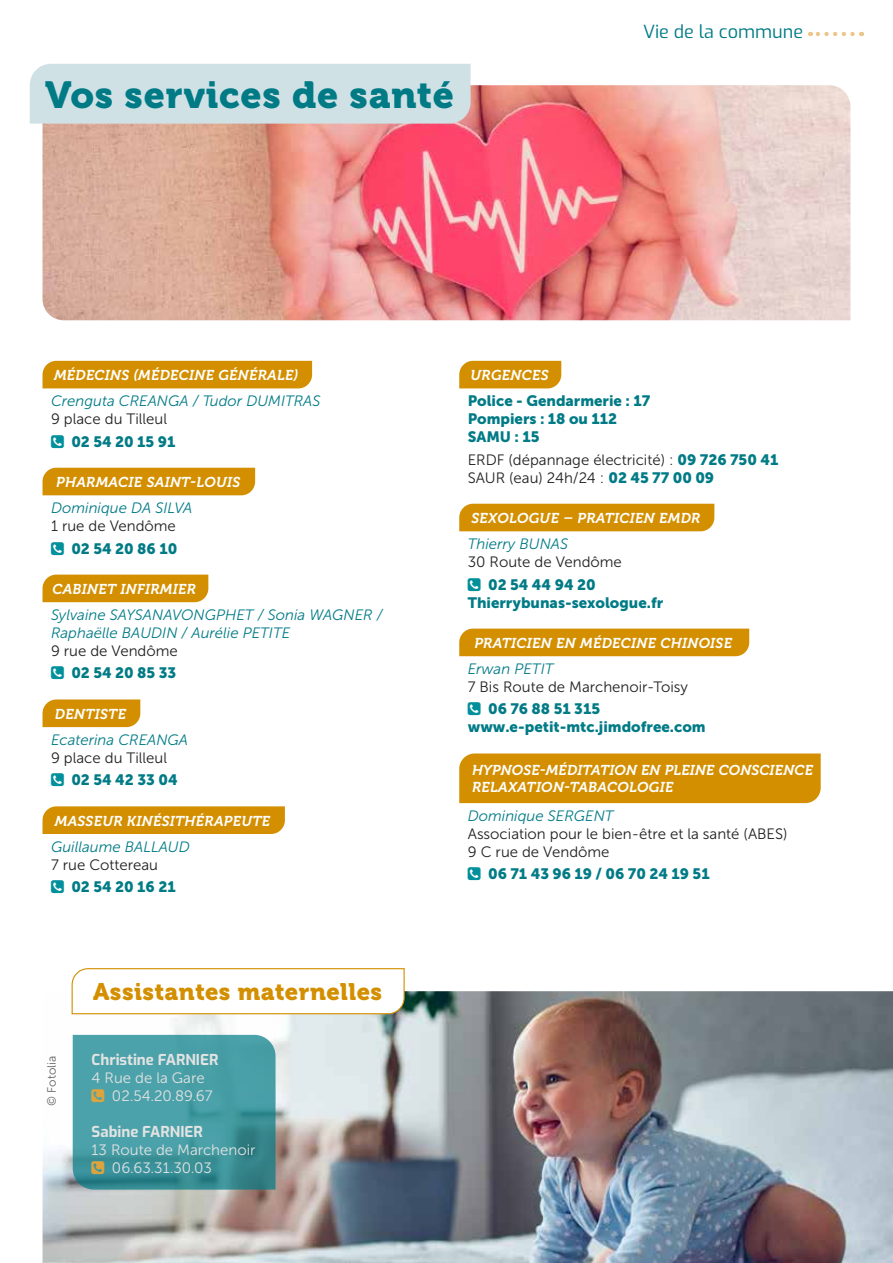
<style>
.page{position:relative;width:893px;height:1263px;background:#fff}
.page>*{position:absolute;margin:0;border:0;box-sizing:border-box;transform-origin:0 0}
.t1{font:37.5px "Museo 900";letter-spacing:.02em;color:#007b86}
.t2{font:23.7px "Museo 900";letter-spacing:.02em;color:#d38f00}
.t3{font:18px "Exo";color:#007b86}
.t4{font:15px/18px "Museo Sans 300";color:#212121}
.t5{font:15px/18px "Museo Sans 900";color:#007b86}
.t6{font:italic 15px/18px "Museo Sans 300";color:#007b86}
.t7{font:15px/18px "Museo Sans 300";color:#e3e3e3}
.t8{font:700 15px "Exo";color:#e3e3e3}
.t9{font:italic 14.25px/17.1px "Museo 700";letter-spacing:.02em;color:#fff}
.t10{font:12px "Museo Sans 300";color:#636262}
.s1{font-family:"Museo Sans 900";color:#007b86}
</style>
<div class="page">
<svg style="left:810px;top:32px;width:43px;height:4px"></svg>
<img style="left:43px;top:991px;width:850px;height:272px">
<div style="left:43px;top:361px;width:269px;height:27px;background:#d38f00"></div>
<div style="left:43px;top:468px;width:212px;height:27px;background:#d38f00"></div>
<div style="left:43px;top:575px;width:165px;height:27px;background:#d38f00"></div>
<div style="left:43px;top:699px;width:97px;height:28px;background:#d38f00"></div>
<div style="left:43px;top:806px;width:242px;height:28px;background:#d38f00"></div>
<div style="left:459px;top:361px;width:102px;height:27px;background:#d38f00"></div>
<div style="left:459px;top:504px;width:255px;height:27px;background:#d38f00"></div>
<div style="left:459px;top:629px;width:290px;height:27px;background:#d38f00"></div>
<div style="left:459px;top:753px;width:362px;height:50px;background:#d38f00"></div>
<img style="left:43px;top:85px;width:807px;height:235px">
<div style="left:30px;top:64px;width:441px;height:60px;background:#d0e1e6"></div>
<svg style="left:71px;top:968px;width:334px;height:47px"></svg>
<svg style="left:73px;top:1035px;width:203px;height:154px;background:#449aa1"></svg>
<h1 class="t1" style="left:45px;top:73px;width:410px">Vos services de santé</h1>
<p class="t3" style="left:643px;top:18px;width:162px">Vie de la commune</p>
<p class="t9" style="left:54px;top:366px;width:245px">MÉDECINS (MÉDECINE GÉNÉRALE)</p>
<p class="t6" style="left:51px;top:392px;width:271px">Crenguta CREANGA / Tudor DUMITRAS</p>
<p class="t4" style="left:51px;top:410px;width:118px">9 place du Tilleul</p>
<p class="t5" style="left:71px;top:432px;width:106px">02 54 20 15 91</p>
<p class="t9" style="left:56px;top:473px;width:185px">PHARMACIE SAINT-LOUIS</p>
<p class="t6" style="left:51px;top:499px;width:143px">Dominique DA SILVA</p>
<p class="t4" style="left:51px;top:517px;width:126px">1 rue de Vendôme</p>
<p class="t5" style="left:71px;top:539px;width:107px">02 54 20 86 10</p>
<p class="t9" style="left:52px;top:580px;width:145px">CABINET INFIRMIER</p>
<p class="t6" style="left:51px;top:606px;width:333px">Sylvaine SAYSANAVONGPHET / Sonia WAGNER /<br>Raphaëlle BAUDIN / Aurélie PETITE</p>
<p class="t4" style="left:51px;top:642px;width:128px">9 rue de Vendôme</p>
<p class="t5" style="left:71px;top:664px;width:107px">02 54 20 85 33</p>
<p class="t9" style="left:55px;top:705px;width:73px">DENTISTE</p>
<p class="t6" style="left:51px;top:731px;width:139px">Ecaterina CREANGA</p>
<p class="t4" style="left:51px;top:749px;width:118px">9 place du Tilleul</p>
<p class="t5" style="left:71px;top:771px;width:108px">02 54 42 33 04</p>
<p class="t9" style="left:55px;top:812px;width:217px">MASSEUR KINÉSITHÉRAPEUTE</p>
<p class="t6" style="left:51px;top:838px;width:140px">Guillaume BALLAUD</p>
<p class="t4" style="left:51px;top:856px;width:109px">7 rue Cottereau</p>
<p class="t5" style="left:71px;top:878px;width:106px">02 54 20 16 21</p>
<p class="t10" style="left:45px;top:1106px;width:52px;rotate:-90deg">© Fotolia</p>
<h2 class="t2" style="left:93px;top:978px;width:291px">Assistantes maternelles</h2>
<p class="t8" style="left:92px;top:1048px;width:128px">Christine FARNIER</p>
<p class="t7" style="left:112px;top:1069px;width:102px;text-indent:-20px">4 Rue de la Gare<br>02.54.20.89.67</p>
<p class="t8" style="left:92px;top:1120px;width:113px">Sabine FARNIER</p>
<p class="t7" style="left:112px;top:1141px;width:145px;text-indent:-20px">13 Route de Marchenoir<br>06.63.31.30.03</p>
<p class="t9" style="left:470px;top:366px;width:79px">URGENCES</p>
<p class="t5" style="left:468px;top:392px;width:184px">Police - Gendarmerie : 17<br>Pompiers : 18 ou 112<br>SAMU : 15</p>
<p class="t4" style="left:468px;top:451px;width:312px">ERDF (dépannage électricité) : <span class="s1">09 726 750 41<br></span>SAUR (eau) 24h/24 : <span class="s1">02 45 77 00 09</span></p>
<p class="t9" style="left:472px;top:509px;width:230px">SEXOLOGUE – PRATICIEN EMDR</p>
<p class="t6" style="left:468px;top:535px;width:102px">Thierry BUNAS</p>
<p class="t4" style="left:468px;top:553px;width:156px">30 Route de Vendôme</p>
<p class="t5" style="left:468px;top:575px;width:197px;text-indent:20px">02 54 44 94 20<br>Thierrybunas-sexologue.fr</p>
<p class="t9" style="left:474px;top:634px;width:259px">PRATICIEN EN MÉDECINE CHINOISE</p>
<p class="t6" style="left:468px;top:660px;width:87px">Erwan PETIT</p>
<p class="t4" style="left:468px;top:678px;width:222px">7 Bis Route de Marchenoir-Toisy</p>
<p class="t5" style="left:468px;top:700px;width:239px;text-indent:20px">06 76 88 51 315 www.e-petit-mtc.jimdofree.com</p>
<p class="t9" style="left:472px;top:762px;width:343px">HYPNOSE-MÉDITATION EN PLEINE CONSCIENCE<br>RELAXATION-TABACOLOGIE</p>
<p class="t6" style="left:468px;top:807px;width:147px">Dominique SERGENT</p>
<p class="t4" style="left:468px;top:825px;width:321px">Association pour le bien-être et la santé (ABES)<br>9 C rue de Vendôme</p>
<p class="t5" style="left:488px;top:865px;width:223px">06 71 43 96 19 / 06 70 24 19 51</p>
</div>
